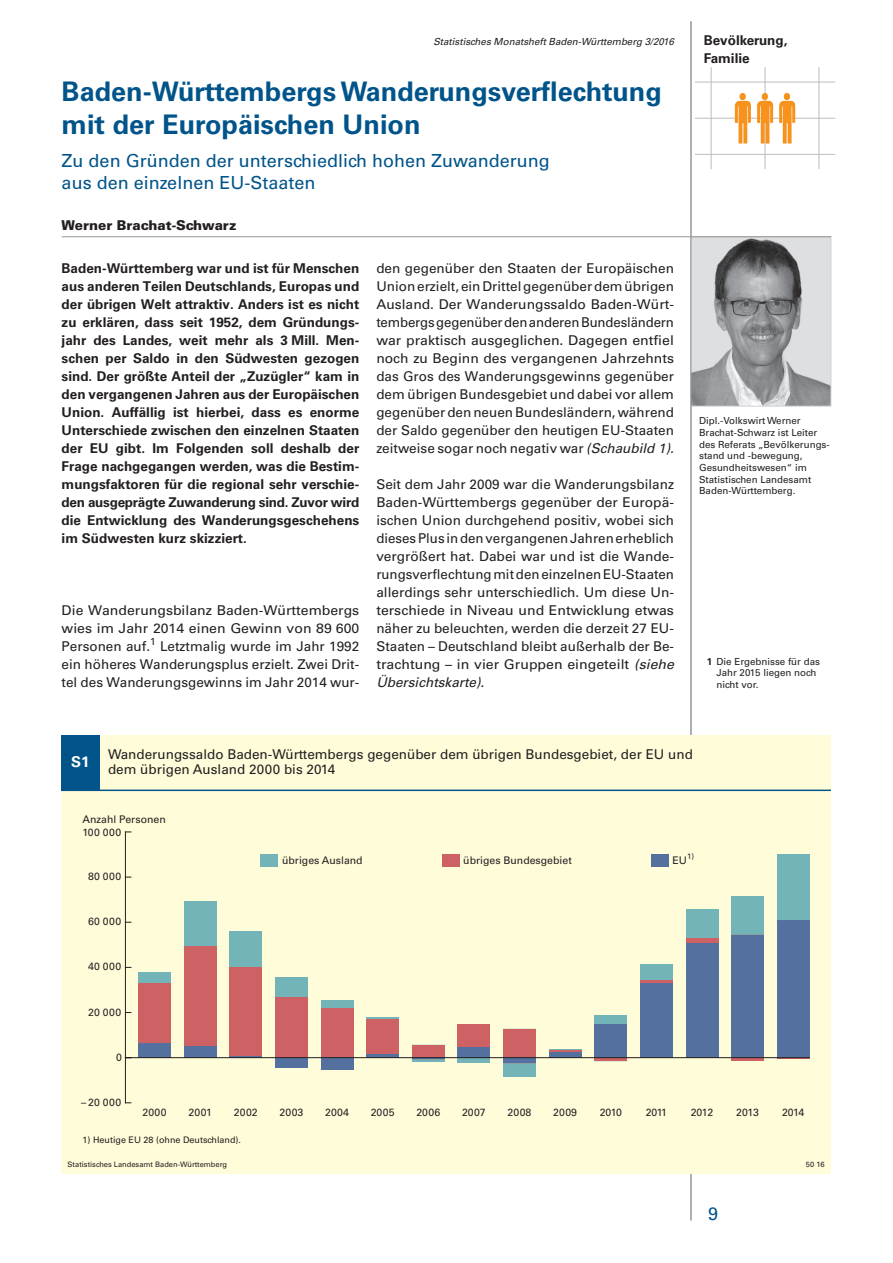
<style>
.page{position:relative;width:893px;height:1263px;background:#fff}
.page>*{position:absolute;margin:0;border:0;box-sizing:border-box;transform-origin:0 0}
.t1{font:700 27px/33px "Univers";color:#01548a}
.t2{font:18px/21.6px "Univers";color:#01548a}
.t3{font:700 15px "Univers";color:#fff}
.t4{font:13.5px/18px "Univers";color:#231f20;text-align:justify}
.t5{font:700 13.5px/18px "Univers";color:#231f20}
.t6{font:13.5px/18px "Univers";color:#231f20;text-align:justify;scale:1.04 1}
.t7{font:900 13.5px "Univers";color:#231f20}
.t8{font:10.5px "Univers";color:#231f20}
.t9{font:9.75px/11.7px "Univers";color:#231f20}
.t10{font:italic 9.75px "Univers";color:#231f20}
.t11{font:9px "Univers";color:#231f20}
.t12{font:7.5px "Univers";color:#231f20}
.s1{font-style:italic}
.s2{font-weight:700}
</style>
<div class="page">
<img style="left:693px;top:238px;width:136px;height:166px">
<div style="left:691px;top:236px;width:140px;height:170px;border:1px solid #d1d2d4"></div>
<hr style="left:62px;top:236px;width:769px;height:1px;background:#939598">
<hr style="left:691px;top:21px;width:1px;height:1199px;background:#939598">
<hr style="left:695px;top:82px;width:140px;height:1px;background:#bcbdc0">
<hr style="left:695px;top:118px;width:140px;height:1px;background:#bcbdc0">
<hr style="left:695px;top:154px;width:140px;height:1px;background:#bcbdc0">
<hr style="left:711px;top:67px;width:1px;height:102px;background:#bcbdc0">
<hr style="left:765px;top:67px;width:1px;height:102px;background:#bcbdc0">
<hr style="left:819px;top:67px;width:1px;height:102px;background:#bcbdc0">
<svg style="left:735px;top:93px;width:16px;height:51px"></svg>
<svg style="left:779px;top:93px;width:16px;height:51px"></svg>
<svg style="left:757px;top:93px;width:16px;height:51px"></svg>
<div style="left:61px;top:735px;width:770px;height:438px;background:#fffcda"></div>
<div style="left:61px;top:735px;width:39px;height:55px;background:#01548a"></div>
<hr style="left:125px;top:1058px;width:1px;height:45px;background:#231f20">
<hr style="left:125px;top:832px;width:1px;height:226px;background:#231f20">
<hr style="left:412px;top:1059px;width:33px;height:2px;background:#73b4b8">
<div style="left:457px;top:1058px;width:33px;height:5px;background:#73b4b8"></div>
<div style="left:503px;top:1063px;width:33px;height:14px;background:#73b4b8"></div>
<div style="left:138px;top:973px;width:33px;height:10px;background:#73b4b8"></div>
<div style="left:184px;top:901px;width:33px;height:45px;background:#73b4b8"></div>
<div style="left:229px;top:931px;width:33px;height:36px;background:#73b4b8"></div>
<div style="left:275px;top:977px;width:33px;height:20px;background:#73b4b8"></div>
<div style="left:321px;top:1000px;width:32px;height:8px;background:#73b4b8"></div>
<hr style="left:366px;top:1017px;width:33px;height:2px;background:#73b4b8">
<div style="left:594px;top:1015px;width:33px;height:9px;background:#73b4b8"></div>
<div style="left:640px;top:964px;width:33px;height:16px;background:#73b4b8"></div>
<div style="left:686px;top:909px;width:32px;height:29px;background:#73b4b8"></div>
<div style="left:731px;top:896px;width:33px;height:39px;background:#73b4b8"></div>
<div style="left:777px;top:854px;width:33px;height:67px;background:#73b4b8"></div>
<hr style="left:594px;top:1058px;width:33px;height:3px;background:#cd6163">
<hr style="left:731px;top:1058px;width:33px;height:3px;background:#cd6163">
<hr style="left:777px;top:1058px;width:33px;height:1px;background:#cd6163">
<div style="left:138px;top:983px;width:33px;height:60px;background:#cd6163"></div>
<div style="left:184px;top:946px;width:33px;height:100px;background:#cd6163"></div>
<div style="left:229px;top:967px;width:33px;height:89px;background:#cd6163"></div>
<div style="left:275px;top:997px;width:33px;height:61px;background:#cd6163"></div>
<div style="left:321px;top:1008px;width:32px;height:50px;background:#cd6163"></div>
<div style="left:366px;top:1019px;width:33px;height:35px;background:#cd6163"></div>
<div style="left:412px;top:1045px;width:33px;height:13px;background:#cd6163"></div>
<div style="left:457px;top:1025px;width:33px;height:22px;background:#cd6163"></div>
<div style="left:503px;top:1029px;width:33px;height:29px;background:#cd6163"></div>
<hr style="left:549px;top:1050px;width:33px;height:2px;background:#cd6163">
<hr style="left:640px;top:980px;width:33px;height:3px;background:#cd6163">
<div style="left:686px;top:938px;width:32px;height:5px;background:#cd6163"></div>
<div style="left:275px;top:1058px;width:33px;height:9px;background:#54709f"></div>
<div style="left:321px;top:1058px;width:32px;height:12px;background:#54709f"></div>
<hr style="left:412px;top:1058px;width:33px;height:1px;background:#54709f">
<div style="left:503px;top:1058px;width:33px;height:5px;background:#54709f"></div>
<div style="left:138px;top:1043px;width:33px;height:15px;background:#54709f"></div>
<div style="left:184px;top:1046px;width:33px;height:12px;background:#54709f"></div>
<hr style="left:229px;top:1056px;width:33px;height:2px;background:#54709f">
<hr style="left:366px;top:1054px;width:33px;height:4px;background:#54709f">
<div style="left:457px;top:1047px;width:33px;height:11px;background:#54709f"></div>
<div style="left:549px;top:1052px;width:33px;height:6px;background:#54709f"></div>
<div style="left:594px;top:1024px;width:33px;height:34px;background:#54709f"></div>
<div style="left:640px;top:983px;width:33px;height:75px;background:#54709f"></div>
<div style="left:686px;top:943px;width:32px;height:115px;background:#54709f"></div>
<div style="left:731px;top:935px;width:33px;height:123px;background:#54709f"></div>
<div style="left:777px;top:921px;width:33px;height:137px;background:#54709f"></div>
<hr style="left:125px;top:1057px;width:685px;height:1px;background:#231f20">
<hr style="left:61px;top:789px;width:770px;height:2px;background:#01548a">
<div style="left:651px;top:854px;width:17px;height:13px;background:#54709f"></div>
<div style="left:261px;top:854px;width:17px;height:13px;background:#73b4b8"></div>
<div style="left:442px;top:854px;width:17px;height:13px;background:#cd6163"></div>
<p class="t10" style="left:433px;top:35px;width:242px">Statistisches Monatsheft Baden-Württemberg 3/2016</p>
<p class="t5" style="left:704px;top:31px;width:85px">Bevölkerung,<br>Familie</p>
<h1 class="t1" style="left:62px;top:75px;width:602px">Baden-Württembergs Wanderungsverflechtung mit der Europäischen Union</h1>
<h2 class="t2" style="left:62px;top:150px;width:490px">Zu den Gründen der unterschiedlich hohen Zuwanderung aus den einzelnen EU-Staaten</h2>
<p class="t7" style="left:62px;top:216px;width:177px">Werner Brachat-Schwarz</p>
<p class="t5" style="left:62px;top:259px;width:299px;text-align:justify">Baden-Württemberg war und ist für Menschen aus anderen Teilen Deutschlands, Europas und der übrigen Welt attraktiv. Anders ist es nicht zu erklären, dass seit 1952, dem Gründungs&shy;jahr des Landes, weit mehr als 3 Mill. Men&shy;schen per Saldo in den Südwesten gezogen sind. Der größte Anteil der „Zuzügler“ kam in den vergangenen Jahren aus der Europäischen Union. Auffällig ist hierbei, dass es enorme Unterschiede zwischen den einzelnen Staaten der EU gibt. Im Folgenden soll deshalb der Frage nachgegangen werden, was die Bestim&shy;mungsfaktoren für die regional sehr verschie&shy;den ausgeprägte Zuwanderung sind. Zuvor wird die Entwicklung des Wanderungsgeschehens im Südwesten kurz skizziert.</p>
<p class="t6" style="left:62px;top:601px;width:288px">Die Wanderungsbilanz Baden-Württembergs wies im Jahr 2014 einen Gewinn von 89 600<br>Personen auf.<sup>1</sup> Letztmalig wurde im Jahr 1992 ein höheres Wanderungsplus erzielt. Zwei Drit&shy;tel des Wanderungsgewinns im Jahr 2014 wur-</p>
<p class="t4" style="left:376px;top:259px;width:299px">den gegenüber den Staaten der Europäischen Union erzielt, ein Drittel gegenüber dem übrigen Ausland. Der Wanderungssaldo Baden-Würt&shy;tembergs gegenüber den anderen Bundesländern war praktisch ausgeglichen. Dagegen entfiel noch zu Beginn des vergangenen Jahrzehnts das Gros des Wanderungsgewinns gegenüber dem übrigen Bundesgebiet und dabei vor allem gegenüber den neuen Bundesländern, während der Saldo gegenüber den heutigen EU-Staaten zeitweise sogar noch negativ war <span class="s1">(Schaubild 1).</span></p>
<p class="t4" style="left:376px;top:475px;width:299px">Seit dem Jahr 2009 war die Wanderungsbilanz Baden-Württembergs gegenüber der Europä&shy;ischen Union durchgehend positiv, wobei sich dieses Plus in den vergangenen Jahren erheblich vergrößert hat. Dabei war und ist die Wande&shy;rungsverflechtung mit den einzelnen EU-Staaten allerdings sehr unterschiedlich. Um diese Un&shy;terschiede in Niveau und Entwicklung etwas näher zu beleuchten, werden die derzeit 27 EU-Staaten – Deutschland bleibt außerhalb der Be&shy;trachtung – in vier Gruppen eingeteilt <span class="s1">(siehe Übersichtskarte).</span></p>
<p class="t9" style="left:699px;top:415px;width:132px">Dipl.-Volkswirt Werner<br>Brachat-Schwarz ist Leiter des Referats „Bevölkerungs&shy;stand und -bewegung,<br>Gesundheitswesen“ im<br>Statistischen Landesamt<br>Baden-Württemberg.</p>
<p class="t9" style="left:716px;top:655px;width:105px;text-indent:-10px"><span class="s2">1</span> Die Ergebnisse für das<br>Jahr 2015 liegen noch nicht vor.</p>
<p class="t3" style="left:71px;top:753px;width:20px">S1</p>
<p class="t4" style="left:108px;top:747px;width:586px;line-height:14.2px">Wanderungssaldo Baden-Württembergs gegenüber dem übrigen Bundesgebiet, der EU und dem übrigen Ausland 2000 bis 2014</p>
<p class="t8" style="left:83px;top:813px;width:85px">Anzahl Personen</p>
<p class="t8" style="left:83px;top:826px;width:40px">100 000</p>
<p class="t8" style="left:88px;top:870px;width:34px">80 000</p>
<p class="t8" style="left:88px;top:915px;width:34px">60 000</p>
<p class="t8" style="left:88px;top:960px;width:34px">40 000</p>
<p class="t8" style="left:88px;top:1006px;width:34px">20 000</p>
<p class="t8" style="left:116px;top:1051px;width:7px">0</p>
<p class="t8" style="left:81px;top:1096px;width:42px">– 20 000</p>
<p class="t8" style="left:282px;top:853px;width:82px">übriges Ausland</p>
<p class="t8" style="left:463px;top:853px;width:110px">übriges Bundesgebiet</p>
<p class="t8" style="left:672px;top:853px;width:23px">EU<sup>1)</sup></p>
<p class="t8" style="left:143px;top:1105px;width:26px">2000</p>
<p class="t8" style="left:189px;top:1105px;width:25px">2001</p>
<p class="t8" style="left:234px;top:1105px;width:25px">2002</p>
<p class="t8" style="left:280px;top:1105px;width:25px">2003</p>
<p class="t8" style="left:325px;top:1105px;width:25px">2004</p>
<p class="t8" style="left:371px;top:1105px;width:25px">2005</p>
<p class="t8" style="left:416px;top:1105px;width:25px">2006</p>
<p class="t8" style="left:462px;top:1105px;width:25px">2007</p>
<p class="t8" style="left:508px;top:1105px;width:25px">2008</p>
<p class="t8" style="left:553px;top:1105px;width:25px">2009</p>
<p class="t8" style="left:600px;top:1105px;width:24px">2010</p>
<p class="t8" style="left:646px;top:1105px;width:23px">2011</p>
<p class="t8" style="left:691px;top:1105px;width:24px">2012</p>
<p class="t8" style="left:736px;top:1105px;width:24px">2013</p>
<p class="t8" style="left:782px;top:1105px;width:24px">2014</p>
<p class="t11" style="left:83px;top:1135px;width:160px">1) Heutige EU 28 (ohne Deutschland).</p>
<p class="t12" style="left:68px;top:1160px;width:161px">Statistisches Landesamt Baden-Württemberg</p>
<p class="t12" style="left:806px;top:1159px;width:20px">50 16</p>
<h2 class="t2" style="left:708px;top:1203px;width:12px">9</h2>
</div>
